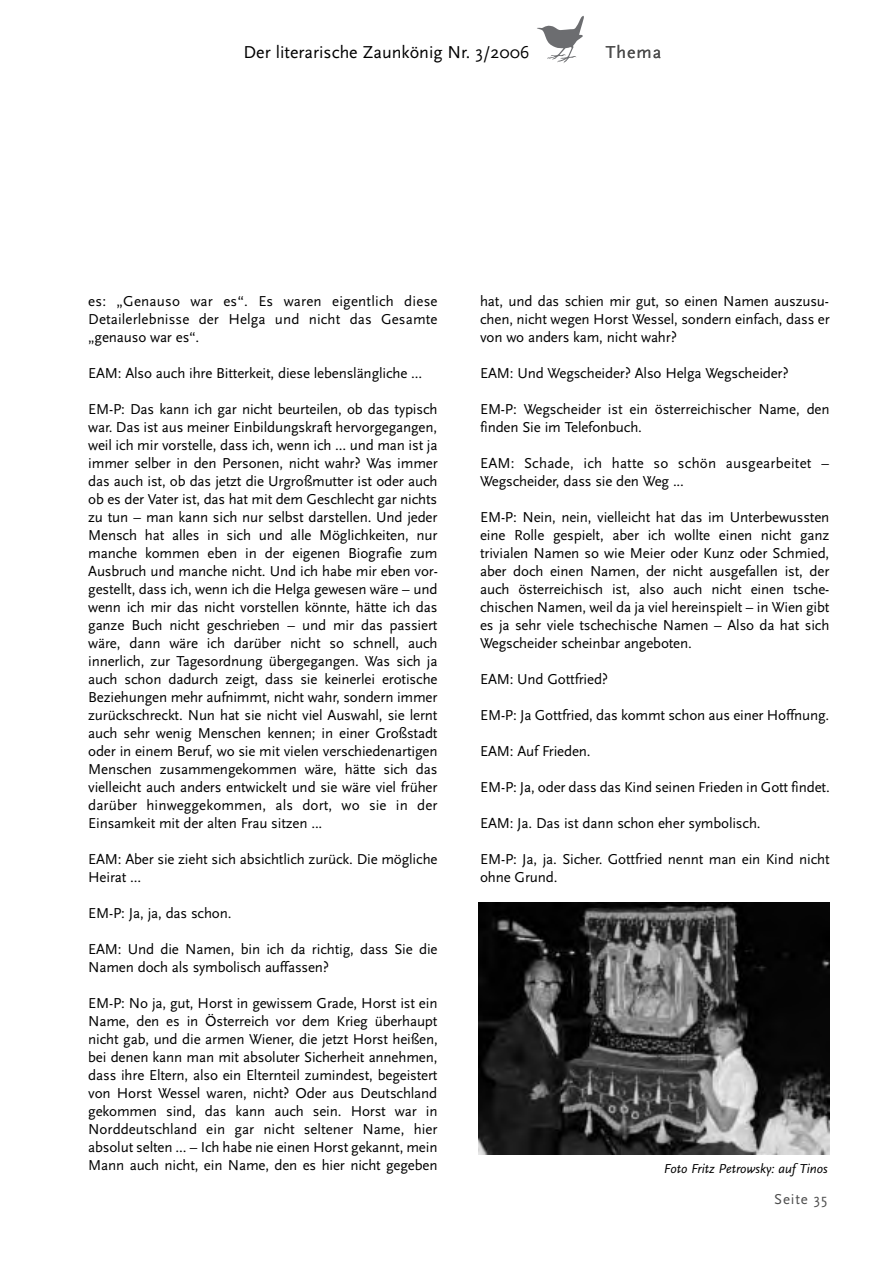
<style>
.page{position:relative;width:893px;height:1263px;background:#fff}
.page>*{position:absolute;margin:0;border:0;box-sizing:border-box;transform-origin:0 0}
.t1{font:18px "Scala Sans";color:#000}
.t2{font:18px "Scala Sans";letter-spacing:.055em;color:#4d4d4d}
.t3{font:15px/18px "Scala Sans";letter-spacing:-.01em;color:#000;text-align:justify}
.t4{font:15px/18px "Scala Sans";letter-spacing:.01em;color:#000}
.t5{font:15px "Scala Sans";letter-spacing:.055em;color:#4d4d4d}
.t6{font:italic 13.5px "Scala Sans";color:#000}
</style>
<div class="page">
<svg style="left:537px;top:16px;width:47px;height:47px"></svg>
<img style="left:478px;top:903px;width:351px;height:251px">
<p class="t1" style="left:243px;top:41px;width:288px">Der literarische Zaunkönig Nr. 3/2006</p>
<p class="t2" style="left:606px;top:41px;width:57px">Thema</p>
<p class="t3" style="left:88px;top:292px;width:351px">es: „Genauso war es“. Es waren eigentlich diese Detailerlebnisse der Helga und nicht das Gesamte „genauso war es“.</p>
<p class="t3" style="left:88px;top:364px;width:335px">EAM: Also auch ihre Bitterkeit, diese lebenslängliche ...</p>
<p class="t3" style="left:88px;top:400px;width:351px">EM-P: Das kann ich gar nicht beurteilen, ob das typisch war. Das ist aus meiner Einbildungskraft hervorgegangen, weil ich mir vorstelle, dass ich, wenn ich ... und man ist ja immer selber in den Personen, nicht wahr? Was immer das auch ist, ob das jetzt die Urgroßmutter ist oder auch ob es der Vater ist, das hat mit dem Geschlecht gar nichts zu tun – man kann sich nur selbst darstellen. Und jeder Mensch hat alles in sich und alle Möglichkeiten, nur manche kommen eben in der eigenen Biografie zum Ausbruch und manche nicht. Und ich habe mir eben vor&shy;gestellt, dass ich, wenn ich die Helga gewesen wäre – und wenn ich mir das nicht vorstellen könnte, hätte ich das ganze Buch nicht geschrieben – und mir das passiert wäre, dann wäre ich darüber nicht so schnell, auch innerlich, zur Tagesordnung übergegangen. Was sich ja auch schon dadurch zeigt, dass sie keinerlei erotische Beziehungen mehr aufnimmt, nicht wahr, sondern immer zurückschreckt. Nun hat sie nicht viel Auswahl, sie lernt auch sehr wenig Menschen kennen; in einer Großstadt oder in einem Beruf, wo sie mit vielen verschiedenartigen Menschen zusammengekommen wäre, hätte sich das vielleicht auch anders entwickelt und sie wäre viel früher darüber hinweggekommen, als dort, wo sie in der Einsamkeit mit der alten Frau sitzen ...</p>
<p class="t3" style="left:88px;top:850px;width:351px">EAM: Aber sie zieht sich absichtlich zurück. Die mögliche<br>Heirat ...</p>
<p class="t3" style="left:88px;top:904px;width:145px">EM-P: Ja, ja, das schon.</p>
<p class="t3" style="left:88px;top:940px;width:351px">EAM: Und die Namen, bin ich da richtig, dass Sie die<br>Namen doch als symbolisch auffassen?</p>
<p class="t3" style="left:88px;top:994px;width:351px">EM-P: No ja, gut, Horst in gewissem Grade, Horst ist ein Name, den es in Österreich vor dem Krieg überhaupt nicht gab, und die armen Wiener, die jetzt Horst heißen, bei denen kann man mit absoluter Sicherheit annehmen, dass ihre Eltern, also ein Elternteil zumindest, begeistert von Horst Wessel waren, nicht? Oder aus Deutschland gekommen sind, das kann auch sein. Horst war in Norddeutschland ein gar nicht seltener Name, hier absolut selten ... – Ich habe nie einen Horst gekannt, mein Mann auch nicht, ein Name, den es hier nicht gegeben</p>
<p class="t3" style="left:480px;top:292px;width:351px">hat, und das schien mir gut, so einen Namen auszusu&shy;chen, nicht wegen Horst Wessel, sondern einfach, dass er von wo anders kam, nicht wahr?</p>
<p class="t3" style="left:480px;top:364px;width:310px">EAM: Und Wegscheider? Also Helga Wegscheider?</p>
<p class="t3" style="left:480px;top:400px;width:351px">EM-P: Wegscheider ist ein österreichischer Name, den finden Sie im Telefonbuch.</p>
<p class="t4" style="left:480px;top:454px;width:351px">EAM: Schade, ich hatte so schön ausgearbeitet –<br>Wegscheider, dass sie den Weg ...</p>
<p class="t3" style="left:480px;top:508px;width:351px">EM-P: Nein, nein, vielleicht hat das im Unterbewussten eine Rolle gespielt, aber ich wollte einen nicht ganz trivialen Namen so wie Meier oder Kunz oder Schmied, aber doch einen Namen, der nicht ausgefallen ist, der auch österreichisch ist, also auch nicht einen tsche&shy;chischen Namen, weil da ja viel hereinspielt – in Wien gibt es ja sehr viele tschechische Namen – Also da hat sich Wegscheider scheinbar angeboten.</p>
<p class="t3" style="left:480px;top:670px;width:130px">EAM: Und Gottfried?</p>
<p class="t3" style="left:480px;top:706px;width:351px">EM-P: Ja Gottfried, das kommt schon aus einer Hoffnung.</p>
<p class="t3" style="left:480px;top:742px;width:112px">EAM: Auf Frieden.</p>
<p class="t3" style="left:480px;top:778px;width:351px">EM-P: Ja, oder dass das Kind seinen Frieden in Gott findet.</p>
<p class="t3" style="left:480px;top:814px;width:282px">EAM: Ja. Das ist dann schon eher symbolisch.</p>
<p class="t3" style="left:480px;top:850px;width:351px">EM-P: Ja, ja. Sicher. Gottfried nennt man ein Kind nicht ohne Grund.</p>
<p class="t6" style="left:664px;top:1160px;width:165px">Foto Fritz Petrowsky: auf Tinos</p>
<p class="t5" style="left:774px;top:1190px;width:55px">Seite 35</p>
</div>
